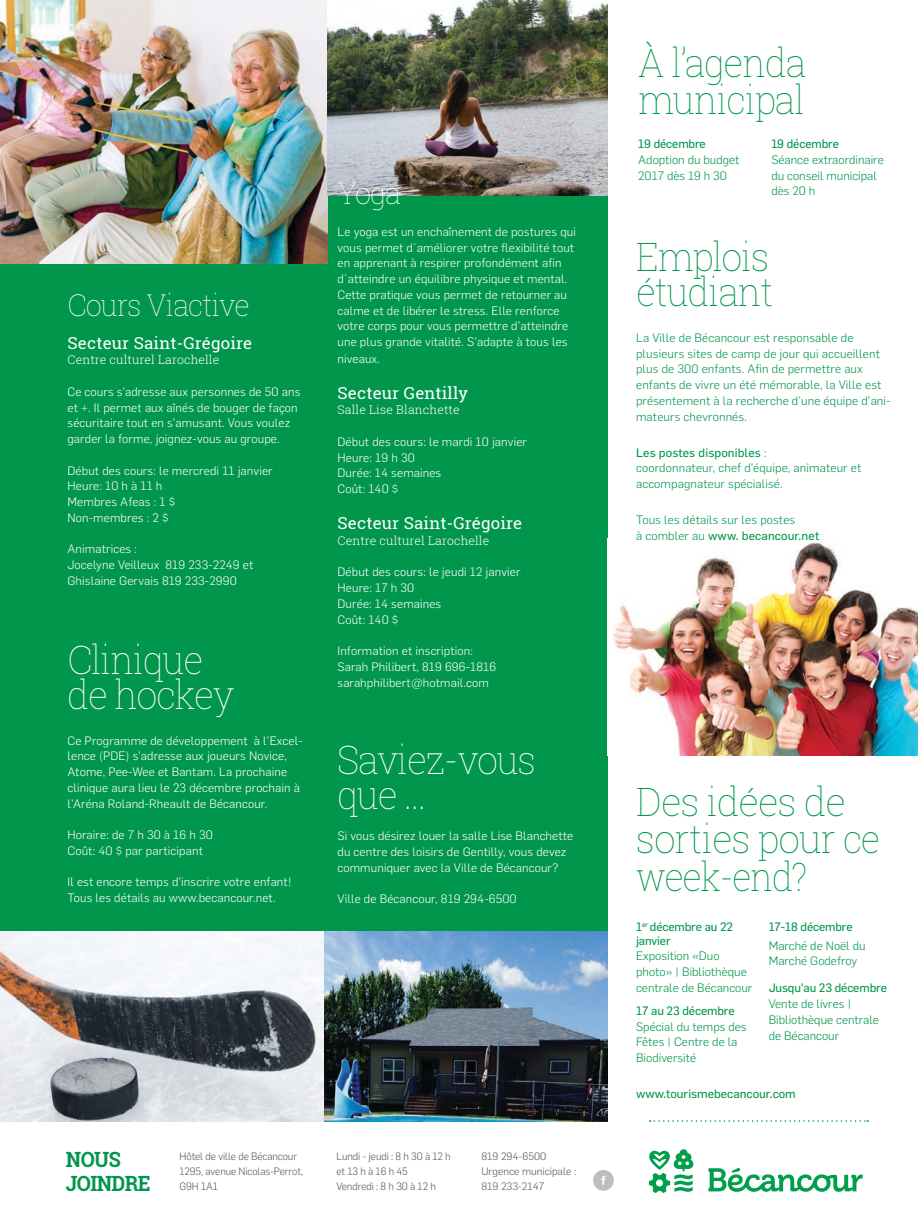
<style>
.page{position:relative;width:918px;height:1224px;background:#fff}
.page>*{position:absolute;margin:0;border:0;box-sizing:border-box;transform-origin:0 0}
.t1{font:100 39px/37.5px "Roboto Slab";letter-spacing:-.03em;color:#00964c;scale:.95 1}
.t2{font:100 39px/34.5px "Roboto Slab";letter-spacing:-.03em;color:#fff;scale:.95 1}
.t3{font:100 39px/37.5px "Roboto Slab";letter-spacing:-.03em;color:#00964c}
.t4{font:100 30px "Roboto Slab";letter-spacing:-.03em;color:#fff;scale:.95 1}
.t5{font:700 21px/24px "Roboto Slab";letter-spacing:-.03em;color:#00964c;scale:.95 1}
.t6{font:16.5px "Roboto Slab";letter-spacing:.01em;color:#fff}
.t7{font:300 12px/15.8px "Flama";letter-spacing:.01em;color:#fff}
.t8{font:300 12px/15.8px "Flama";letter-spacing:.01em;color:#00964c}
.t9{font:12px/13.5px "Flama Basic";letter-spacing:-.01em;color:#00964c}
.t10{font:300 12px "Roboto Slab";letter-spacing:.01em;color:#fff}
.t11{font:12px "Flama Basic";letter-spacing:.01em;color:#00964c}
.t12{font:300 10.5px/15px "Flama";letter-spacing:-.01em;color:#58595b}
.s1{font-family:"Flama";font-weight:300}
</style>
<div class="page">
<div style="left:0;top:0;width:608px;height:1085px;background:#00964c"></div>
<img style="left:0;top:931px;width:608px;height:191px">
<svg style="left:650px;top:1120px;width:218px;height:2px"></svg>
<svg style="left:593px;top:1170px;width:21px;height:21px"></svg>
<svg style="left:649px;top:1149px;width:44px;height:44px"></svg>
<svg style="left:709px;top:1168px;width:154px;height:24px"></svg>
<img style="left:613px;top:542px;width:305px;height:214px">
<img style="left:0;top:0;width:327px;height:264px">
<img style="left:327px;top:0;width:281px;height:195px">
<h2 class="t4" style="left:68px;top:285px;width:193px">Cours Viactive</h2>
<h3 class="t6" style="left:68px;top:331px;width:186px">Secteur Saint-Grégoire</h3>
<p class="t10" style="left:68px;top:352px;width:153px">Centre culturel Larochelle</p>
<p class="t7" style="left:68px;top:383px;width:234px">Ce cours s’adresse aux personnes de 50 ans et +. Il permet aux aînés de bouger de façon sécuritaire tout en s’amusant. Vous voulez garder la forme, joignez-vous au groupe.</p>
<p class="t7" style="left:68px;top:462px;width:207px">Début des cours: le mercredi 11 janvier<br>Heure: 10 h à 11 h<br>Membres Afeas : 1 $<br>Non-membres : 2 $</p>
<p class="t7" style="left:68px;top:541px;width:187px">Animatrices :<br>Jocelyne Veilleux 819 233-2249 et<br>Ghislaine Gervais 819 233-2990</p>
<h1 class="t2" style="left:68px;top:642px;width:177px">Clinique de hockey</h1>
<p class="t7" style="left:68px;top:732px;width:237px">Ce Programme de développement à l’Excel&shy;lence (PDE) s’adresse aux joueurs Novice, Atome, Pee-Wee et Bantam. La prochaine clinique aura lieu le 23 décembre prochain à l’Aréna Roland-Rheault de Bécancour.</p>
<p class="t7" style="left:68px;top:826px;width:147px">Horaire: de 7 h 30 à 16 h 30<br>Coût: 40 $ par participant</p>
<p class="t7" style="left:68px;top:874px;width:225px">Il est encore temps d’inscrire votre enfant!<br>Tous les détails au www.becancour.net.</p>
<h2 class="t4" style="left:338px;top:172px;width:68px">Yoga</h2>
<p class="t7" style="left:338px;top:223px;width:240px">Le yoga est un enchaînement de postures qui vous permet d`améliorer votre flexibilité tout en apprenant à respirer profondément afin d`atteindre un équilibre physique et mental.<br>Cette pratique vous permet de retourner au calme et de libérer le stress. Elle renforce votre corps pour vous permettre d’atteindre une plus grande vitalité. S’adapte à tous les niveaux.</p>
<h3 class="t6" style="left:338px;top:381px;width:132px">Secteur Gentilly</h3>
<p class="t10" style="left:338px;top:402px;width:124px">Salle Lise Blanchette</p>
<p class="t7" style="left:338px;top:433px;width:191px">Début des cours: le mardi 10 janvier<br>Heure: 19 h 30<br>Durée: 14 semaines<br>Coût: 140 $</p>
<h3 class="t6" style="left:338px;top:512px;width:186px">Secteur Saint-Grégoire</h3>
<p class="t10" style="left:338px;top:532px;width:153px">Centre culturel Larochelle</p>
<p class="t7" style="left:338px;top:564px;width:185px">Début des cours: le jeudi 12 janvier<br>Heure: 17 h 30<br>Durée: 14 semaines<br>Coût: 140 $</p>
<p class="t7" style="left:338px;top:642px;width:160px">Information et inscription:<br>Sarah Philibert, 819 696-1816 sarahphilibert@hotmail.com</p>
<h1 class="t2" style="left:338px;top:742px;width:211px">Saviez-vous que ...</h1>
<p class="t7" style="left:338px;top:827px;width:237px">Si vous désirez louer la salle Lise Blanchette du centre des loisirs de Gentilly, vous devez communiquer avec la Ville de Bécancour?</p>
<p class="t7" style="left:338px;top:890px;width:181px">Ville de Bécancour, 819 294-6500</p>
<h3 class="t5" style="left:66px;top:1147px;width:91px">NOUS<br>JOINDRE</h3>
<p class="t12" style="left:336px;top:1148px;width:116px">Lundi - jeudi : 8 h 30 à 12 h et 13 h à 16 h 45<br>Vendredi : 8 h 30 à 12 h</p>
<p class="t12" style="left:180px;top:1148px;width:125px">Hôtel de ville de Bécancour<br>1295, avenue Nicolas-Perrot,<br>G9H 1A1</p>
<p class="t12" style="left:481px;top:1148px;width:96px">819 294-6500<br>Urgence municipale :<br>819 233-2147</p>
<h1 class="t1" style="left:638px;top:43px;width:178px">À l’agenda municipal</h1>
<p class="t9" style="left:638px;top:136px;width:69px">19 décembre</p>
<p class="t8" style="left:638px;top:151px;width:103px">Adoption du budget<br>2017 dès 19 h 30</p>
<p class="t9" style="left:771px;top:136px;width:69px">19 décembre</p>
<p class="t8" style="left:771px;top:151px;width:114px">Séance extraordinaire du conseil municipal dès 20 h</p>
<h1 class="t1" style="left:636px;top:239px;width:146px;line-height:34.5px">Emplois étudiant</h1>
<p class="t8" style="left:636px;top:329px;width:256px">La Ville de Bécancour est responsable de plusieurs sites de camp de jour qui accueillent plus de 300 enfants. Afin de permettre aux enfants de vivre un été mémorable, la Ville est présentement à la recherche d’une équipe d’ani&shy;mateurs chevronnés.</p>
<p class="t11" style="left:636px;top:444px;width:132px">Les postes disponibles <span class="s1">:</span></p>
<p class="t8" style="left:636px;top:460px;width:227px">coordonnateur, chef d’équipe, animateur et accompagnateur spécialisé.</p>
<p class="t8" style="left:636px;top:511px;width:161px">Tous les détails sur les postes</p>
<p class="t11" style="left:636px;top:527px;width:185px"><span class="s1">à combler au</span> www. becancour.net</p>
<h1 class="t3" style="left:636px;top:782px;width:246px">Des idées de sorties pour ce week-end?</h1>
<p class="t9" style="left:636px;top:919px;width:99px">1<sup>er</sup> décembre au 22 janvier</p>
<p class="t8" style="left:636px;top:948px;width:118px">Exposition «Duo photo» | Bibliothèque centrale de Bécancour</p>
<p class="t9" style="left:636px;top:1003px;width:100px">17 au 23 décembre</p>
<p class="t8" style="left:636px;top:1018px;width:112px">Spécial du temps des<br>Fêtes | Centre de la<br>Biodiversité</p>
<p class="t9" style="left:769px;top:919px;width:85px">17-18 décembre</p>
<p class="t8" style="left:769px;top:937px;width:98px">Marché de Noël du<br>Marché Godefroy</p>
<p class="t9" style="left:769px;top:981px;width:120px">Jusqu’au 23 décembre</p>
<p class="t8" style="left:769px;top:995px;width:112px">Vente de livres |<br>Bibliothèque centrale de Bécancour</p>
<p class="t9" style="left:636px;top:1086px;width:161px">www.tourismebecancour.com</p>
</div>
